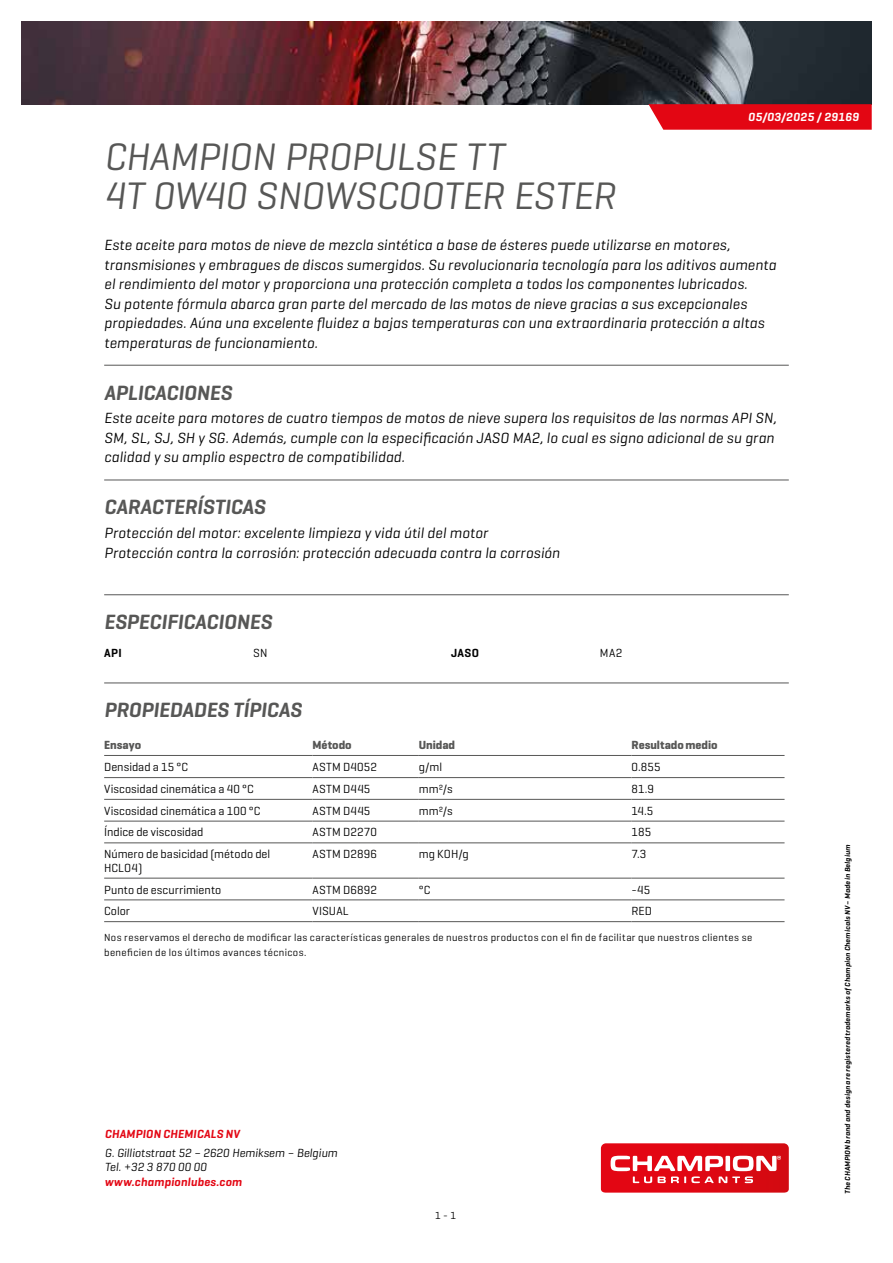
<style>
.page{position:relative;width:893px;height:1263px;background:#fff}
.page>*{position:absolute;margin:0;border:0;box-sizing:border-box;transform-origin:0 0}
.t1{font:italic 39px/39px "Geogrotesque";letter-spacing:-.005em;color:#575756}
.t2{font:italic 600 21px "Geogrotesque";letter-spacing:-.005em;color:#575756}
.t3{font:italic 15px/19.5px "Geogrotesque";letter-spacing:.01em;color:#000}
.t4{font:12px/13.5px "Geogrotesque";letter-spacing:.005em;color:#000}
.t5{font:italic 12px/14.4px "Geogrotesque";color:#000}
.t6{font:italic 600 12px "Geogrotesque";letter-spacing:.015em;color:#e30613}
.t7{font:700 12px "Geogrotesque";color:#575756}
.t8{font:italic 600 12px "Geogrotesque";letter-spacing:.03em;color:#fff}
.t9{font:600 12px "Geogrotesque";letter-spacing:.025em;color:#000}
.t10{font:10.5px/15px "Geogrotesque";letter-spacing:.04em;color:#000}
.t11{font:italic 600 7.5px "Geogrotesque";letter-spacing:.025em;color:#000}
</style>
<div class="page">
<svg style="left:601px;top:1143px;width:188px;height:49px;background:#e43740"></svg>
<img style="left:21px;top:21px;width:851px;height:83px">
<svg style="left:648px;top:104px;width:224px;height:26px;background:#e3121e"></svg>
<hr style="left:104px;top:365px;width:685px;height:1px;background:#575756">
<hr style="left:104px;top:480px;width:685px;height:1px;background:#575756">
<hr style="left:104px;top:594px;width:685px;height:1px;background:#575756">
<hr style="left:104px;top:682px;width:685px;height:1px;background:#575756">
<hr style="left:104px;top:755px;width:209px;height:1px;background:#575756">
<hr style="left:313px;top:755px;width:106px;height:1px;background:#575756">
<hr style="left:419px;top:755px;width:212px;height:1px;background:#575756">
<hr style="left:631px;top:755px;width:153px;height:1px;background:#575756">
<hr style="left:104px;top:777px;width:209px;height:1px;background:#575756">
<hr style="left:313px;top:777px;width:106px;height:1px;background:#575756">
<hr style="left:419px;top:777px;width:212px;height:1px;background:#575756">
<hr style="left:631px;top:777px;width:153px;height:1px;background:#575756">
<hr style="left:104px;top:799px;width:209px;height:1px;background:#575756">
<hr style="left:313px;top:799px;width:106px;height:1px;background:#575756">
<hr style="left:419px;top:799px;width:212px;height:1px;background:#575756">
<hr style="left:631px;top:799px;width:153px;height:1px;background:#575756">
<hr style="left:104px;top:821px;width:209px;height:1px;background:#575756">
<hr style="left:313px;top:821px;width:106px;height:1px;background:#575756">
<hr style="left:419px;top:821px;width:212px;height:1px;background:#575756">
<hr style="left:631px;top:821px;width:153px;height:1px;background:#575756">
<hr style="left:104px;top:842px;width:209px;height:1px;background:#575756">
<hr style="left:313px;top:842px;width:106px;height:1px;background:#575756">
<hr style="left:419px;top:842px;width:212px;height:1px;background:#575756">
<hr style="left:631px;top:842px;width:153px;height:1px;background:#575756">
<hr style="left:104px;top:878px;width:209px;height:1px;background:#575756">
<hr style="left:313px;top:878px;width:106px;height:1px;background:#575756">
<hr style="left:419px;top:878px;width:212px;height:1px;background:#575756">
<hr style="left:631px;top:878px;width:153px;height:1px;background:#575756">
<hr style="left:104px;top:899px;width:209px;height:1px;background:#575756">
<hr style="left:313px;top:899px;width:106px;height:1px;background:#575756">
<hr style="left:419px;top:899px;width:212px;height:1px;background:#575756">
<hr style="left:631px;top:899px;width:153px;height:1px;background:#575756">
<hr style="left:104px;top:921px;width:209px;height:1px;background:#575756">
<hr style="left:313px;top:921px;width:106px;height:1px;background:#575756">
<hr style="left:419px;top:921px;width:212px;height:1px;background:#575756">
<hr style="left:631px;top:921px;width:153px;height:1px;background:#575756">
<p class="t8" style="left:748px;top:110px;width:112px">05/03/2025 / 29169</p>
<h1 class="t1" style="left:104px;top:136px;width:513px">CHAMPION PROPULSE TT<br>4T 0W40 SNOWSCOOTER ESTER</h1>
<p class="t3" style="left:104px;top:235px;width:674px">Este aceite para motos de nieve de mezcla sintética a base de ésteres puede utilizarse en motores, transmisiones y embragues de discos sumergidos. Su revolucionaria tecnología para los aditivos aumenta el rendimiento del motor y proporciona una protección completa a todos los componentes lubricados.<br>Su potente fórmula abarca gran parte del mercado de las motos de nieve gracias a sus excepcionales propiedades. Aúna una excelente fluidez a bajas temperaturas con una extraordinaria protección a altas temperaturas de funcionamiento.</p>
<h2 class="t2" style="left:104px;top:379px;width:129px">APLICACIONES</h2>
<p class="t3" style="left:104px;top:408px;width:674px">Este aceite para motores de cuatro tiempos de motos de nieve supera los requisitos de las normas API SN,<br>SM, SL, SJ, SH y SG. Además, cumple con la especificación JASO MA2, lo cual es signo adicional de su gran calidad y su amplio espectro de compatibilidad.</p>
<h2 class="t2" style="left:104px;top:494px;width:163px">CARACTERÍSTICAS</h2>
<p class="t3" style="left:104px;top:523px;width:457px">Protección del motor: excelente limpieza y vida útil del motor<br>Protección contra la corrosión: protección adecuada contra la corrosión</p>
<h2 class="t2" style="left:104px;top:609px;width:169px">ESPECIFICACIONES</h2>
<p class="t9" style="left:104px;top:645px;width:19px">API</p>
<p class="t4" style="left:253px;top:646px;width:16px">SN</p>
<p class="t9" style="left:451px;top:645px;width:29px">JASO</p>
<p class="t4" style="left:600px;top:646px;width:24px">MA2</p>
<h2 class="t2" style="left:104px;top:697px;width:199px">PROPIEDADES TÍPICAS</h2>
<p class="t7" style="left:104px;top:737px;width:39px">Ensayo</p>
<p class="t7" style="left:313px;top:737px;width:41px">Método</p>
<p class="t7" style="left:419px;top:737px;width:38px">Unidad</p>
<p class="t7" style="left:631px;top:737px;width:88px">Resultado medio</p>
<p class="t4" style="left:104px;top:760px;width:85px">Densidad a 15 °C</p>
<p class="t4" style="left:313px;top:760px;width:66px">ASTM D4052</p>
<p class="t4" style="left:419px;top:760px;width:25px">g/ml</p>
<p class="t4" style="left:631px;top:760px;width:31px">0.855</p>
<p class="t4" style="left:104px;top:782px;width:151px">Viscosidad cinemática a 40 °C</p>
<p class="t4" style="left:313px;top:782px;width:59px">ASTM D445</p>
<p class="t4" style="left:419px;top:782px;width:35px">mm²/s</p>
<p class="t4" style="left:631px;top:782px;width:24px">81.9</p>
<p class="t4" style="left:104px;top:803px;width:158px">Viscosidad cinemática a 100 °C</p>
<p class="t4" style="left:313px;top:803px;width:59px">ASTM D445</p>
<p class="t4" style="left:419px;top:803px;width:35px">mm²/s</p>
<p class="t4" style="left:631px;top:803px;width:23px">14.5</p>
<p class="t4" style="left:104px;top:825px;width:101px">Índice de viscosidad</p>
<p class="t4" style="left:313px;top:825px;width:66px">ASTM D2270</p>
<p class="t4" style="left:631px;top:825px;width:21px">185</p>
<p class="t4" style="left:104px;top:847px;width:168px">Número de basicidad (método del<br>HCLO4)</p>
<p class="t4" style="left:313px;top:847px;width:66px">ASTM D2896</p>
<p class="t4" style="left:419px;top:847px;width:52px">mg KOH/g</p>
<p class="t4" style="left:631px;top:847px;width:16px">7.3</p>
<p class="t4" style="left:104px;top:882px;width:119px">Punto de escurrimiento</p>
<p class="t4" style="left:313px;top:882px;width:66px">ASTM D6892</p>
<p class="t4" style="left:419px;top:882px;width:13px">°C</p>
<p class="t4" style="left:631px;top:882px;width:20px">-45</p>
<p class="t4" style="left:104px;top:904px;width:27px">Color</p>
<p class="t4" style="left:313px;top:904px;width:38px">VISUAL</p>
<p class="t4" style="left:631px;top:904px;width:22px">RED</p>
<p class="t10" style="left:104px;top:930px;width:650px">Nos reservamos el derecho de modificar las características generales de nuestros productos con el fin de facilitar que nuestros clientes se beneficien de los últimos avances técnicos.</p>
<p class="t6" style="left:105px;top:1126px;width:136px">CHAMPION CHEMICALS NV</p>
<p class="t5" style="left:105px;top:1145px;width:234px">G. Gilliotstraat 52 – 2620 Hemiksem – Belgium<br>Tel. +32 3 870 00 00</p>
<p class="t6" style="left:105px;top:1174px;width:139px">www.championlubes.com</p>
<p class="t10" style="left:435px;top:1207px;width:23px">1 - 1</p>
<p class="t11" style="left:843px;top:1194px;width:351px;rotate:-90deg">The CHAMPION brand and design are registered trademarks of Champion Chemicals NV – Made in Belgium</p>
</div>
